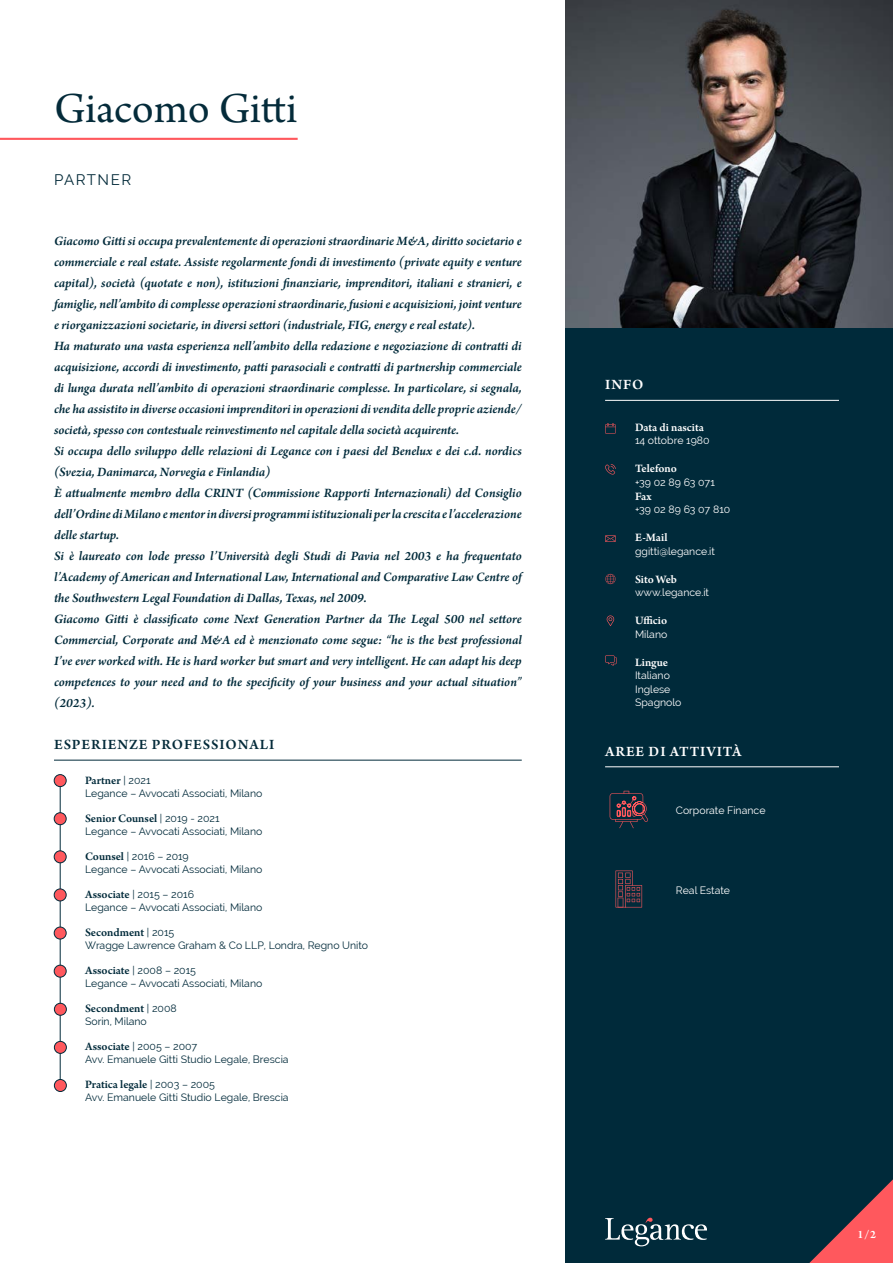
<style>
.page{position:relative;width:893px;height:1263px;background:#fff}
.page>*{position:absolute;margin:0;border:0;box-sizing:border-box;transform-origin:0 0}
.t1{font:45px "Arno Pro";letter-spacing:-.005em;color:#042b3a}
.t2{font:600 15px "Arno Pro";letter-spacing:.06em;color:#042b3a}
.t3{font:600 15px "Arno Pro";letter-spacing:.06em;color:#fff}
.t4{font:15px "Raleway";letter-spacing:.1em;color:#042b3a}
.t5{font:italic 600 13.5px/21px "Arno Pro";letter-spacing:-.005em;color:#002a3a}
.t6{font:600 12px "Arno Pro";letter-spacing:-.005em;color:#002a3a}
.t7{font:600 12px "Arno Pro";color:#fff}
.t8{font:10.5px/12.6px "Raleway";color:#002a3a}
.t9{font:10.5px/13.5px "Raleway";color:#fff}
.s1{font-family:"Raleway";font-weight:400;font-size:10.5px}
.s2{font-family:"Arno Pro";font-weight:600;font-size:12px}
</style>
<div class="page">
<hr style="left:54px;top:760px;width:468px;height:1px;background:#002a3a">
<div style="left:566px;top:306px;width:327px;height:957px;background:#002a3a"></div>
<img style="left:566px;top:0;width:327px;height:327px">
<svg style="left:605px;top:1218px;width:102px;height:28px"></svg>
<hr style="left:605px;top:400px;width:234px;height:1px;background:#fff">
<hr style="left:605px;top:766px;width:234px;height:1px;background:#fff">
<svg style="left:607px;top:615px;width:7px;height:11px"></svg>
<svg style="left:605px;top:535px;width:11px;height:7px"></svg>
<svg style="left:605px;top:464px;width:11px;height:11px"></svg>
<svg style="left:605px;top:574px;width:11px;height:10px"></svg>
<svg style="left:605px;top:423px;width:11px;height:10px"></svg>
<svg style="left:605px;top:655px;width:12px;height:11px"></svg>
<hr style="left:0;top:138px;width:298px;height:2px;background:#ff585d">
<hr style="left:60px;top:778px;width:1px;height:307px;background:#002a3a">
<div style="left:54px;top:775px;width:12px;height:12px;background:#ff585d;border-radius:50%"></div>
<div style="left:54px;top:774px;width:12px;height:13px;border:1px solid #002a3a;border-radius:50%"></div>
<div style="left:54px;top:851px;width:12px;height:12px;background:#ff585d;border-radius:50%"></div>
<div style="left:54px;top:851px;width:12px;height:12px;border:1px solid #002a3a;border-radius:50%"></div>
<div style="left:54px;top:813px;width:12px;height:12px;background:#ff585d;border-radius:50%"></div>
<div style="left:54px;top:812px;width:12px;height:13px;border:1px solid #002a3a;border-radius:50%"></div>
<div style="left:54px;top:889px;width:12px;height:12px;background:#ff585d;border-radius:50%"></div>
<div style="left:54px;top:889px;width:12px;height:12px;border:1px solid #002a3a;border-radius:50%"></div>
<div style="left:54px;top:927px;width:12px;height:12px;background:#ff585d;border-radius:50%"></div>
<div style="left:54px;top:927px;width:12px;height:12px;border:1px solid #002a3a;border-radius:50%"></div>
<div style="left:54px;top:965px;width:12px;height:12px;background:#ff585d;border-radius:50%"></div>
<div style="left:54px;top:965px;width:12px;height:12px;border:1px solid #002a3a;border-radius:50%"></div>
<svg style="left:615px;top:870px;width:27px;height:37px"></svg>
<svg style="left:610px;top:791px;width:38px;height:37px"></svg>
<svg style="left:809px;top:1179px;width:84px;height:84px"></svg>
<div style="left:54px;top:1003px;width:12px;height:12px;background:#ff585d;border-radius:50%"></div>
<div style="left:54px;top:1003px;width:13px;height:12px;border:1px solid #002a3a;border-radius:50%"></div>
<div style="left:54px;top:1041px;width:12px;height:12px;background:#ff585d;border-radius:50%"></div>
<div style="left:54px;top:1041px;width:13px;height:12px;border:1px solid #002a3a;border-radius:50%"></div>
<div style="left:54px;top:1079px;width:12px;height:12px;background:#ff585d;border-radius:50%"></div>
<div style="left:54px;top:1079px;width:13px;height:13px;border:1px solid #002a3a;border-radius:50%"></div>
<h1 class="t1" style="left:54px;top:83px;width:245px">Giacomo Gitti</h1>
<p class="t4" style="left:54px;top:171px;width:79px">PARTNER</p>
<p class="t5" style="left:54px;top:231px;width:469px">Giacomo Gitti si occupa prevalentemente di operazioni straordinarie M&amp;A, diritto societario e commerciale e real estate. Assiste regolarmente fondi di investimento (private equity e venture capital), società (quotate e non), istituzioni finanziarie, imprenditori, italiani e stranieri, e famiglie, nell’ambito di complesse operazioni straordinarie, fusioni e acquisizioni, joint venture e riorganizzazioni societarie, in diversi settori (industriale, FIG, energy e real estate).<br>Ha maturato una vasta esperienza nell’ambito della redazione e negoziazione di contratti di acquisizione, accordi di investimento, patti parasociali e contratti di partnership commerciale di lunga durata nell’ambito di operazioni straordinarie complesse. In particolare, si segnala, che ha assistito in diverse occasioni imprenditori in operazioni di vendita delle proprie aziende/ società, spesso con contestuale reinvestimento nel capitale della società acquirente.<br>Si occupa dello sviluppo delle relazioni di Legance con i paesi del Benelux e dei c.d. nordics (Svezia, Danimarca, Norvegia e Finlandia)<br>È attualmente membro della CRINT (Commissione Rapporti Internazionali) del Consiglio dell’Ordine di Milano e mentor in diversi programmi istituzionali per la crescita e l’accelerazione delle startup.<br>Si è laureato con lode presso l’Università degli Studi di Pavia nel 2003 e ha frequentato l’Academy of American and International Law, International and Comparative Law Centre of the Southwestern Legal Foundation di Dallas, Texas, nel 2009.<br>Giacomo Gitti è classificato come Next Generation Partner da The Legal 500 nel settore Commercial, Corporate and M&amp;A ed è menzionato come segue: “he is the best professional I’ve ever worked with. He is hard worker but smart and very intelligent. He can adapt his deep competences to your need and to the specificity of your business and your actual situation” (2023).</p>
<p class="t2" style="left:54px;top:736px;width:222px">ESPERIENZE PROFESSIONALI</p>
<p class="t6" style="left:85px;top:774px;width:67px">Partner <span class="s1">| 2021</span></p>
<p class="t8" style="left:85px;top:787px;width:179px">Legance – Avvocati Associati, Milano</p>
<p class="t6" style="left:85px;top:812px;width:136px">Senior Counsel <span class="s1">| 2019 - 2021</span></p>
<p class="t8" style="left:85px;top:825px;width:179px">Legance – Avvocati Associati, Milano</p>
<p class="t8" style="left:85px;top:850px;width:179px"><span class="s2">Counsel</span> | 2016 – 2019<br>Legance – Avvocati Associati, Milano</p>
<p class="t8" style="left:85px;top:888px;width:179px"><span class="s2">Associate</span> | 2015 – 2016<br>Legance – Avvocati Associati, Milano</p>
<p class="t6" style="left:85px;top:925px;width:91px">Secondment <span class="s1">| 2015</span></p>
<p class="t8" style="left:85px;top:939px;width:285px">Wragge Lawrence Graham &amp; Co LLP, Londra, Regno Unito</p>
<p class="t8" style="left:85px;top:964px;width:179px"><span class="s2">Associate</span> | 2008 – 2015<br>Legance – Avvocati Associati, Milano</p>
<p class="t6" style="left:85px;top:1001px;width:93px">Secondment <span class="s1">| 2008</span></p>
<p class="t8" style="left:85px;top:1015px;width:63px">Sorin, Milano</p>
<p class="t8" style="left:85px;top:1040px;width:205px"><span class="s2">Associate</span> | 2005 – 2007<br>Avv. Emanuele Gitti Studio Legale, Brescia</p>
<p class="t6" style="left:85px;top:1077px;width:131px">Pratica legale <span class="s1">| 2003 – 2005</span></p>
<p class="t8" style="left:85px;top:1090px;width:205px">Avv. Emanuele Gitti Studio Legale, Brescia</p>
<p class="t3" style="left:605px;top:376px;width:40px">INFO</p>
<p class="t7" style="left:635px;top:420px;width:70px">Data di nascita</p>
<p class="t9" style="left:635px;top:434px;width:76px">14 ottobre 1980</p>
<p class="t7" style="left:635px;top:461px;width:43px">Telefono</p>
<p class="t9" style="left:635px;top:475px;width:81px">+39 02 89 63 071</p>
<p class="t7" style="left:635px;top:489px;width:18px">Fax</p>
<p class="t9" style="left:635px;top:503px;width:97px">+39 02 89 63 07 810</p>
<p class="t7" style="left:635px;top:531px;width:34px">E-Mail</p>
<p class="t9" style="left:635px;top:544px;width:81px">ggitti@legance.it</p>
<p class="t7" style="left:635px;top:572px;width:43px">Sito Web</p>
<p class="t9" style="left:635px;top:586px;width:76px">www.legance.it</p>
<p class="t7" style="left:635px;top:614px;width:34px">Ufficio</p>
<p class="t9" style="left:635px;top:627px;width:34px">Milano</p>
<p class="t7" style="left:635px;top:655px;width:35px">Lingue</p>
<p class="t9" style="left:635px;top:668px;width:48px">Italiano<br>Inglese<br>Spagnolo</p>
<p class="t3" style="left:605px;top:743px;width:138px">AREE DI ATTIVITÀ</p>
<p class="t9" style="left:676px;top:804px;width:91px">Corporate Finance</p>
<p class="t9" style="left:676px;top:883px;width:56px">Real Estate</p>
<p class="t7" style="left:857px;top:1228px;width:20px">1/2</p>
</div>
